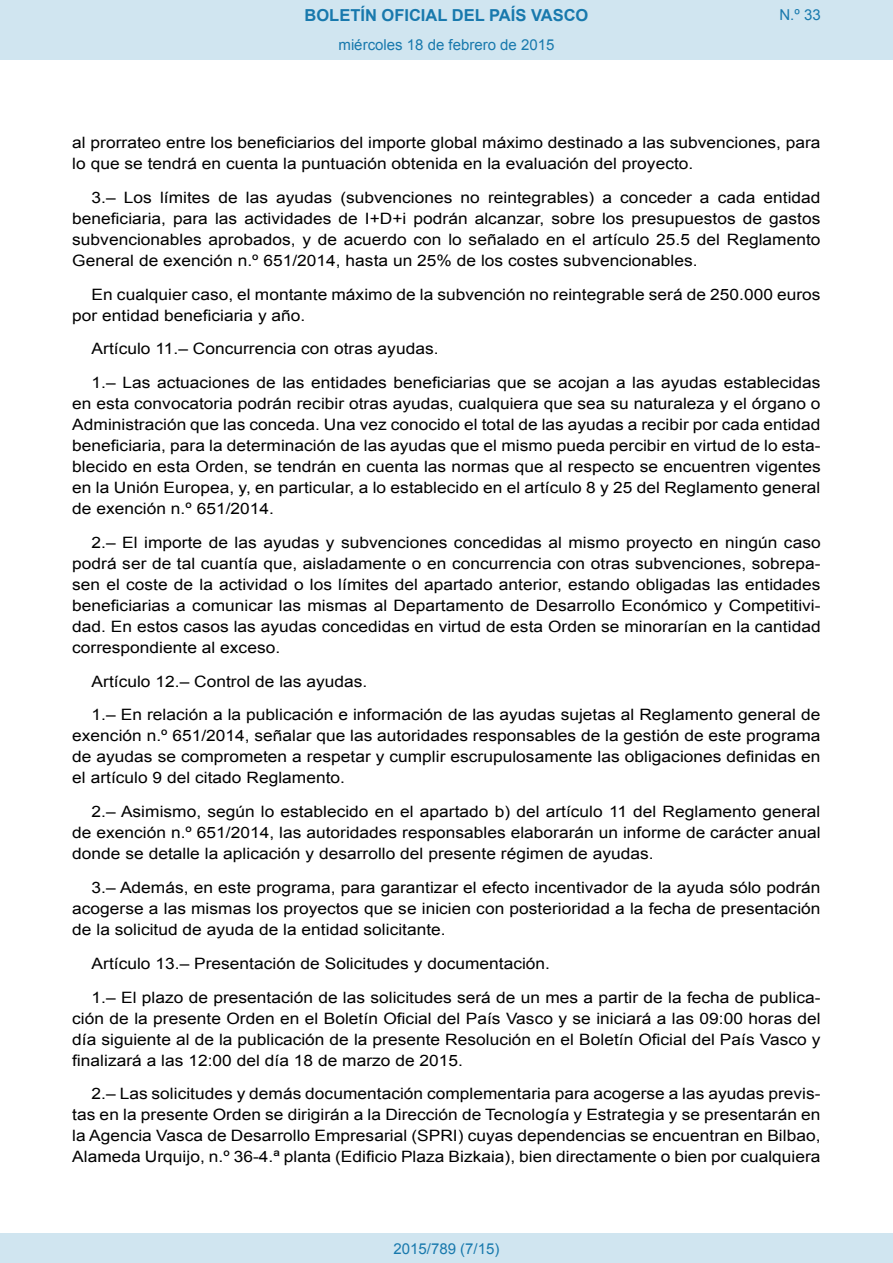
<style>
.page{position:relative;width:893px;height:1263px;background:#fff}
.page>*{position:absolute;margin:0;border:0;box-sizing:border-box;transform-origin:0 0}
.t1{font:700 16.5px "Arial";color:#1879ad}
.BOPVDetalle{font:15.6px/21px "Arial";color:#000;text-align:justify;scale:1.11 1}
.Paginacion_Centro{font:15px "Arial";color:#1879ad}
</style>
<div class="page">
<div style="left:0;top:0;width:893px;height:60px;background:#d0e5f0"></div>
<div style="left:0;top:1233px;width:893px;height:30px;background:#d0e5f0"></div>
<p class="t1" style="left:305px;top:4px;width:285px">BOLETÍN OFICIAL DEL PAÍS VASCO</p>
<p class="Paginacion_Centro" style="left:338px;top:35px;width:217px">miércoles 18 de febrero de 2015</p>
<p class="Paginacion_Centro" style="left:779px;top:5px;width:43px">N.º 33</p>
<p class="BOPVDetalle" style="left:72px;top:132px;width:675px">al prorrateo entre los beneficiarios del importe global máximo destinado a las subvenciones, para lo que se tendrá en cuenta la puntuación obtenida en la evaluación del proyecto.</p>
<p class="BOPVDetalle" style="left:72px;top:187px;width:676px;text-indent:19px">3.– Los límites de las ayudas (subvenciones no reintegrables) a conceder a cada entidad beneficiaria, para las actividades de I+D+i podrán alcanzar, sobre los presupuestos de gastos subvencionables aprobados, y de acuerdo con lo señalado en el artículo 25.5 del Reglamento General de exención n.º 651/2014, hasta un 25% de los costes subvencionables.</p>
<p class="BOPVDetalle" style="left:72px;top:284px;width:676px;text-indent:19px">En cualquier caso, el montante máximo de la subvención no reintegrable será de 250.000 euros por entidad beneficiaria y año.</p>
<p class="BOPVDetalle" style="left:92px;top:339px;width:314px">Artículo 11.– Concurrencia con otras ayudas.</p>
<p class="BOPVDetalle" style="left:72px;top:372px;width:676px;text-indent:19px">1.– Las actuaciones de las entidades beneficiarias que se acojan a las ayudas establecidas en esta convocatoria podrán recibir otras ayudas, cualquiera que sea su naturaleza y el órgano o Administración que las conceda. Una vez conocido el total de las ayudas a recibir por cada entidad beneficiaria, para la determinación de las ayudas que el mismo pueda percibir en virtud de lo esta&shy;blecido en esta Orden, se tendrán en cuenta las normas que al respecto se encuentren vigentes en la Unión Europea, y, en particular, a lo establecido en el artículo 8 y 25 del Reglamento general de exención n.º 651/2014.</p>
<p class="BOPVDetalle" style="left:72px;top:532px;width:676px;text-indent:19px">2.– El importe de las ayudas y subvenciones concedidas al mismo proyecto en ningún caso podrá ser de tal cuantía que, aisladamente o en concurrencia con otras subvenciones, sobrepa&shy;sen el coste de la actividad o los límites del apartado anterior, estando obligadas las entidades beneficiarias a comunicar las mismas al Departamento de Desarrollo Económico y Competitivi&shy;dad. En estos casos las ayudas concedidas en virtud de esta Orden se minorarían en la cantidad correspondiente al exceso.</p>
<p class="BOPVDetalle" style="left:92px;top:671px;width:250px">Artículo 12.– Control de las ayudas.</p>
<p class="BOPVDetalle" style="left:72px;top:705px;width:676px;text-indent:19px">1.– En relación a la publicación e información de las ayudas sujetas al Reglamento general de exención n.º 651/2014, señalar que las autoridades responsables de la gestión de este programa de ayudas se comprometen a respetar y cumplir escrupulosamente las obligaciones definidas en el artículo 9 del citado Reglamento.</p>
<p class="BOPVDetalle" style="left:72px;top:801px;width:676px;text-indent:19px">2.– Asimismo, según lo establecido en el apartado b) del artículo 11 del Reglamento general de exención n.º 651/2014, las autoridades responsables elaborarán un informe de carácter anual donde se detalle la aplicación y desarrollo del presente régimen de ayudas.</p>
<p class="BOPVDetalle" style="left:72px;top:877px;width:676px;text-indent:19px">3.– Además, en este programa, para garantizar el efecto incentivador de la ayuda sólo podrán acogerse a las mismas los proyectos que se inicien con posterioridad a la fecha de presentación de la solicitud de ayuda de la entidad solicitante.</p>
<p class="BOPVDetalle" style="left:92px;top:953px;width:414px">Artículo 13.– Presentación de Solicitudes y documentación.</p>
<p class="BOPVDetalle" style="left:72px;top:987px;width:676px;text-indent:19px">1.– El plazo de presentación de las solicitudes será de un mes a partir de la fecha de publica&shy;ción de la presente Orden en el Boletín Oficial del País Vasco y se iniciará a las 09:00 horas del día siguiente al de la publicación de la presente Resolución en el Boletín Oficial del País Vasco y finalizará a las 12:00 del día 18 de marzo de 2015.</p>
<p class="BOPVDetalle" style="left:72px;top:1083px;width:676px;text-indent:19px">2.– Las solicitudes y demás documentación complementaria para acogerse a las ayudas previs&shy;tas en la presente Orden se dirigirán a la Dirección de Tecnología y Estrategia y se presentarán en la Agencia Vasca de Desarrollo Empresarial (SPRI) cuyas dependencias se encuentran en Bilbao, Alameda Urquijo, n.º 36-4.ª planta (Edificio Plaza Bizkaia), bien directamente o bien por cualquiera</p>
<p class="Paginacion_Centro" style="left:393px;top:1238px;width:107px">2015/789 (7/15)</p>
</div>
